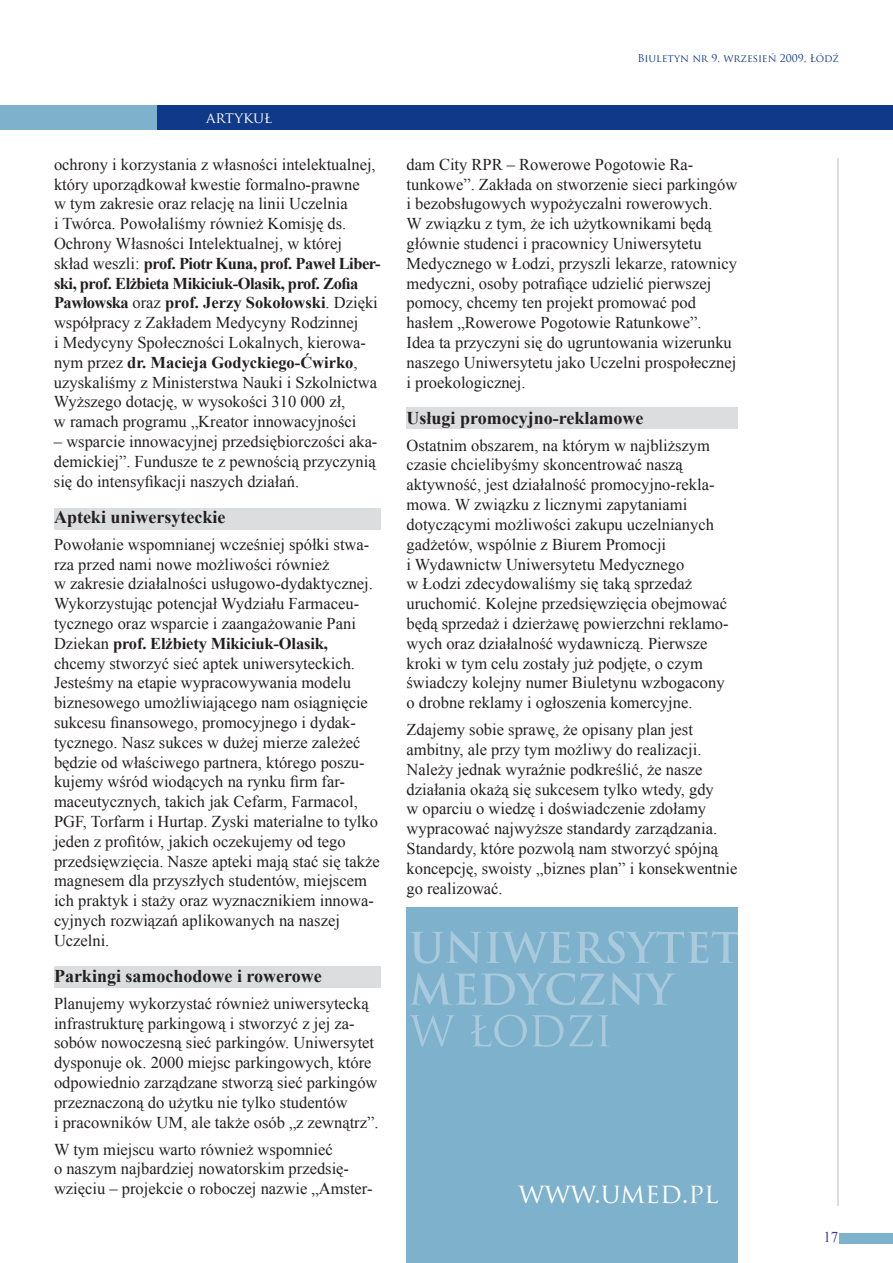
<style>
.page{position:relative;width:893px;height:1263px;background:#fff}
.page>*{position:absolute;margin:0;border:0;box-sizing:border-box;transform-origin:0 0}
.t1{font:27px "Trajan Pro";color:#fff}
.t2{font:700 18px "Times New Roman";color:#231f20}
.t3{font:16.5px/19.8px "Times New Roman";color:#231f20}
.t4{font:15px "Trajan Pro";color:#fff}
.t5{font:15px "Times New Roman";color:#3e3f99}
.t6{font:10.5px "Trajan Pro";color:#103a89}
.s1{font-weight:700}
</style>
<div class="page">
<div style="left:406px;top:907px;width:332px;height:356px;background:#7eb1cc"></div>
<svg style="left:410px;top:931px;width:71px;height:32px"></svg>
<svg style="left:487px;top:931px;width:251px;height:32px"></svg>
<svg style="left:410px;top:972px;width:265px;height:33px"></svg>
<svg style="left:409px;top:1015px;width:46px;height:32px"></svg>
<svg style="left:471px;top:1014px;width:92px;height:33px"></svg>
<svg style="left:569px;top:1015px;width:24px;height:31px"></svg>
<svg style="left:599px;top:1015px;width:9px;height:31px"></svg>
<div style="left:54px;top:966px;width:327px;height:22px;background:#dcdddf"></div>
<div style="left:406px;top:407px;width:332px;height:22px;background:#dcdddf"></div>
<div style="left:54px;top:508px;width:327px;height:22px;background:#dcdddf"></div>
<div style="left:157px;top:105px;width:736px;height:25px;background:#103a89"></div>
<div style="left:0;top:105px;width:157px;height:25px;background:#7eb1cc"></div>
<div style="left:839px;top:1233px;width:54px;height:11px;background:#7eb1cc"></div>
<hr style="left:838px;top:158px;width:1px;height:1048px;background:#dcdddf">
<p class="t4" style="left:206px;top:108px;width:67px">artykuł</p>
<p class="t3" style="left:54px;top:154px;width:328px">ochrony i korzystania z własności intelektualnej, który uporządkował kwestie formalno-prawne<br>w tym zakresie oraz relację na linii Uczelnia<br>i Twórca. Powołaliśmy również Komisję ds.<br>Ochrony Własności Intelektualnej, w której skład weszli: <span class="s1">prof. Piotr Kuna, prof. Paweł Liber&shy;ski, prof. Elżbieta Mikiciuk-Olasik, prof. Zofia Pawłowska</span> oraz <span class="s1">prof. Jerzy Sokołowski</span>. Dzięki współpracy z Zakładem Medycyny Rodzinnej<br>i Medycyny Społeczności Lokalnych, kierowa&shy;nym przez <span class="s1">dr. Macieja Godyckiego-Ćwirko</span>, uzyskaliśmy z Ministerstwa Nauki i Szkolnictwa Wyższego dotację, w wysokości 310 000 zł,<br>w ramach programu „Kreator innowacyjności</p>
<p class="t3" style="left:54px;top:431px;width:325px;text-align:justify">– wsparcie innowacyjnej przedsiębiorczości aka&shy;demickiej”. Fundusze te z pewnością przyczynią się do intensyfikacji naszych działań.</p>
<p class="t2" style="left:54px;top:504px;width:173px">Apteki uniwersyteckie</p>
<p class="t3" style="left:54px;top:534px;width:327px">Powołanie wspomnianej wcześniej spółki stwa&shy;rza przed nami nowe możliwości również<br>w zakresie działalności usługowo-dydaktycznej.<br>Wykorzystując potencjał Wydziału Farmaceu&shy;tycznego oraz wsparcie i zaangażowanie Pani Dziekan <span class="s1">prof. Elżbiety Mikiciuk-Olasik, </span>chcemy stworzyć sieć aptek uniwersyteckich.<br>Jesteśmy na etapie wypracowywania modelu biznesowego umożliwiającego nam osiągnięcie sukcesu finansowego, promocyjnego i dydak&shy;tycznego. Nasz sukces w dużej mierze zależeć będzie od właściwego partnera, którego poszu&shy;kujemy wśród wiodących na rynku firm far&shy;maceutycznych, takich jak Cefarm, Farmacol, PGF, Torfarm i Hurtap. Zyski materialne to tylko jeden z profitów, jakich oczekujemy od tego przedsięwzięcia. Nasze apteki mają stać się także magnesem dla przyszłych studentów, miejscem ich praktyk i staży oraz wyznacznikiem innowa&shy;cyjnych rozwiązań aplikowanych na naszej Uczelni.</p>
<p class="t2" style="left:54px;top:963px;width:269px">Parkingi samochodowe i rowerowe</p>
<p class="t3" style="left:54px;top:993px;width:326px">Planujemy wykorzystać również uniwersytecką infrastrukturę parkingową i stworzyć z jej za&shy;sobów nowoczesną sieć parkingów. Uniwersytet dysponuje ok. 2000 miejsc parkingowych, które odpowiednio zarządzane stworzą sieć parkingów przeznaczoną do użytku nie tylko studentów<br>i pracowników UM, ale także osób „z zewnątrz”.</p>
<p class="t3" style="left:54px;top:1139px;width:320px">W tym miejscu warto również wspomnieć<br>o naszym najbardziej nowatorskim przedsię&shy;wzięciu – projekcie o roboczej nazwie „Amster-</p>
<p class="t6" style="left:637px;top:51px;width:203px">Biuletyn nr 9, wrzesień 2009, Łódź</p>
<p class="t3" style="left:406px;top:154px;width:332px">dam City RPR – Rowerowe Pogotowie Ra&shy;tunkowe”. Zakłada on stworzenie sieci parkingów i bezobsługowych wypożyczalni rowerowych.<br>W związku z tym, że ich użytkownikami będą głównie studenci i pracownicy Uniwersytetu Medycznego w Łodzi, przyszli lekarze, ratownicy medyczni, osoby potrafiące udzielić pierwszej pomocy, chcemy ten projekt promować pod hasłem „Rowerowe Pogotowie Ratunkowe”.<br>Idea ta przyczyni się do ugruntowania wizerunku naszego Uniwersytetu jako Uczelni prospołecznej i proekologicznej.</p>
<p class="t2" style="left:406px;top:405px;width:238px">Usługi promocyjno-reklamowe</p>
<p class="t3" style="left:406px;top:435px;width:324px">Ostatnim obszarem, na którym w najbliższym czasie chcielibyśmy skoncentrować naszą aktywność, jest działalność promocyjno-rekla&shy;mowa. W związku z licznymi zapytaniami dotyczącymi możliwości zakupu uczelnianych gadżetów, wspólnie z Biurem Promocji<br>i Wydawnictw Uniwersytetu Medycznego<br>w Łodzi zdecydowaliśmy się taką sprzedaż uruchomić. Kolejne przedsięwzięcia obejmować będą sprzedaż i dzierżawę powierzchni reklamo&shy;wych oraz działalność wydawniczą. Pierwsze kroki w tym celu zostały już podjęte, o czym świadczy kolejny numer Biuletynu wzbogacony o drobne reklamy i ogłoszenia komercyjne.</p>
<p class="t3" style="left:406px;top:719px;width:332px">Zdajemy sobie sprawę, że opisany plan jest ambitny, ale przy tym możliwy do realizacji.<br>Należy jednak wyraźnie podkreślić, że nasze działania okażą się sukcesem tylko wtedy, gdy<br>w oparciu o wiedzę i doświadczenie zdołamy wypracować najwyższe standardy zarządzania.<br>Standardy, które pozwolą nam stworzyć spójną koncepcję, swoisty „biznes plan” i konsekwentnie go realizować.</p>
<h1 class="t1" style="left:518px;top:1176px;width:202px">www.umed.pl</h1>
<p class="t5" style="left:823px;top:1227px;width:16px">17</p>
</div>
